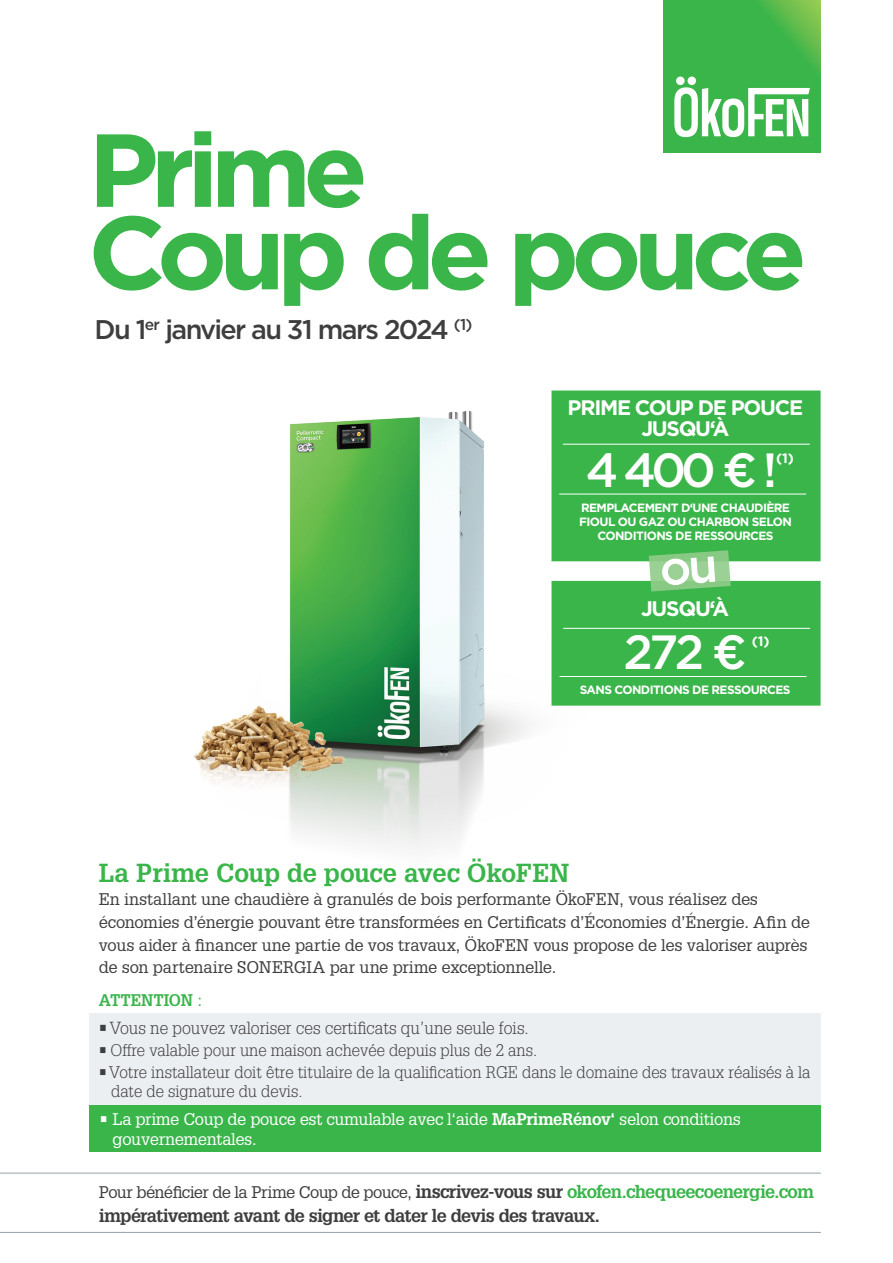
<style>
.page{position:relative;width:893px;height:1263px;background:#fff}
.page>*{position:absolute;margin:0;border:0;box-sizing:border-box;transform-origin:0 0}
.t1{font:700 103.5px "Gotham";letter-spacing:-.075em;color:#3ab54a}
.t2{font:500 48px "Gotham";letter-spacing:-.09em;color:#fff}
.Blau_links{font:500 27px "Gotham";letter-spacing:-.06em;color:#3e3e3f}
.Grau_Links{font:700 25.5px "Glypha LT Pro";letter-spacing:-.01em;color:#3ab54a}
.Buttonzusatz{font:700 21px "Gotham";letter-spacing:-.06em;color:#fff}
.Produktbeschreibung_Grau{font:700 18px "Glypha LT Pro";letter-spacing:-.045em;color:#3e3e3f}
.Grau_Links-2{font:300 17.1px "Glypha LT Pro";color:#3e3e3f}
.Grau_Links-3{font:16.5px/22.8px "Glypha LT Pro";letter-spacing:-.015em;color:#3e3e3f}
.Grau_Links-4{font:300 16.5px "Glypha LT Pro";color:#3e3e3f}
.Grau_Links-5{font:16.5px "Glypha LT Pro";letter-spacing:-.02em;color:#fff}
.Produktbeschreibung_Grau-2{font:16.5px "Glypha LT Pro";letter-spacing:-.04em;color:#3e3e3f}
.Grau_Links-6{font:700 16.5px "Glypha LT Pro";letter-spacing:-.005em;color:#3ab54a;scale:.95 1}
.Buttonzusatz-2{font:700 13.65px "Gotham";color:#fff}
.Buttonzusatz-3{font:700 12px "Gotham";letter-spacing:-.05em;color:#fff}
.s1{font-weight:400}
.s2{font-weight:700}
.s3{color:#3ab54a}
.s4{font-weight:700;font-size:18px}
.s5{font-weight:700;font-size:18px;color:#3ab54a}
</style>
<div class="page">
<svg style="left:663px;top:0;width:158px;height:152px;background:#40b64a"></svg>
<svg style="left:674px;top:77px;width:136px;height:60px"></svg>
<hr style="left:0;top:1232px;width:821px;height:1px;background:#94a2aa">
<hr style="left:0;top:1172px;width:821px;height:1px;background:#94a2aa">
<div style="left:90px;top:1013px;width:731px;height:139px;background:#eceff1"></div>
<img style="left:289px;top:411px;width:340px;height:440px">
<div style="left:90px;top:1105px;width:731px;height:47px;background:#3ab54a"></div>
<div style="left:551px;top:390px;width:270px;height:171px;background:#3ab54a"></div>
<hr style="left:563px;top:444px;width:246px;height:1px;background:#fff">
<hr style="left:559px;top:494px;width:247px;height:1px;background:#fff">
<hr style="left:550px;top:684px;width:243px;height:1px;background:#fff">
<div style="left:551px;top:581px;width:270px;height:125px;background:#3ab54a"></div>
<hr style="left:563px;top:628px;width:247px;height:1px;background:#fff">
<hr style="left:560px;top:676px;width:246px;height:1px;background:#fff">
<img style="left:201px;top:771px;width:141px;height:35px">
<img style="left:193px;top:695px;width:162px;height:76px">
<svg style="left:649px;top:550px;width:82px;height:41px;background:#87ca84"></svg>
<p class="t1" style="left:88px;top:102px;width:281px">Prime</p>
<p class="t1" style="left:88px;top:184px;width:720px">Coup de pouce</p>
<p class="Blau_links" style="left:95px;top:312px;width:379px">Du 1<sup>er</sup> janvier au 31 mars 2024 <sup>(1)</sup></p>
<p class="Buttonzusatz" style="left:568px;top:394px;width:237px">PRIME COUP DE POUCE</p>
<p class="Buttonzusatz" style="left:641px;top:415px;width:90px">JUSQU‘À</p>
<p class="Buttonzusatz-2" style="left:776px;top:449px;width:19px">(1)</p>
<p class="Buttonzusatz-3" style="left:581px;top:500px;width:210px">REMPLACEMENT D‘UNE CHAUDIÈRE</p>
<p class="Buttonzusatz-3" style="left:579px;top:514px;width:214px">FIOUL OU GAZ OU CHARBON SELON</p>
<p class="Buttonzusatz-3" style="left:597px;top:528px;width:178px">CONDITIONS DE RESSOURCES</p>
<p class="t2" style="left:586px;top:439px;width:193px">4 400 € !</p>
<p class="Buttonzusatz" style="left:641px;top:595px;width:90px">JUSQU‘À</p>
<p class="t2" style="left:623px;top:621px;width:125px">272 €</p>
<p class="Buttonzusatz-2" style="left:752px;top:632px;width:19px">(1)</p>
<p class="Buttonzusatz-3" style="left:580px;top:682px;width:212px">SANS CONDITIONS DE RESSOURCES</p>
<p class="Grau_Links" style="left:99px;top:857px;width:472px">La Prime Coup de pouce avec ÖkoFEN</p>
<p class="Grau_Links-3" style="left:99px;top:887px;width:713px">En installant une chaudière à granulés de bois performante ÖkoFEN, vous réalisez des économies d’énergie pouvant être transformées en Certificats d’Économies d’Énergie. Afin de vous aider à financer une partie de vos travaux, ÖkoFEN vous propose de les valoriser auprès de son partenaire SONERGIA par une prime exceptionnelle.</p>
<p class="Grau_Links-6" style="left:99px;top:989px;width:111px">ATTENTION <span class="s1">:</span></p>
<p class="Grau_Links-2" style="left:99px;top:1018px;width:431px">• Vous ne pouvez valoriser ces certificats qu’une seule fois.</p>
<p class="Grau_Links-4" style="left:99px;top:1040px;width:440px">• Offre valable pour une maison achevée depuis plus de 2 ans.</p>
<p class="Grau_Links-4" style="left:99px;top:1062px;width:713px">• Votre installateur doit être titulaire de la qualification RGE dans le domaine des travaux réalisés à la</p>
<p class="Grau_Links-4" style="left:111px;top:1081px;width:193px">date de signature du devis.</p>
<p class="Grau_Links-5" style="left:99px;top:1109px;width:644px">• La prime Coup de pouce est cumulable avec l‘aide <span class="s2">MaPrimeRénov‘</span> selon conditions</p>
<p class="Grau_Links-5" style="left:99px;top:1129px;width:159px"><span class="s3">•</span> gouvernementales.</p>
<p class="Produktbeschreibung_Grau-2" style="left:99px;top:1182px;width:717px">Pour bénéficier de la Prime Coup de pouce, <span class="s4">inscrivez-vous sur</span> <span class="s5">okofen.chequeecoenergie.com</span></p>
<p class="Produktbeschreibung_Grau" style="left:99px;top:1204px;width:502px">impérativement avant de signer et dater le devis des travaux.</p>
</div>
